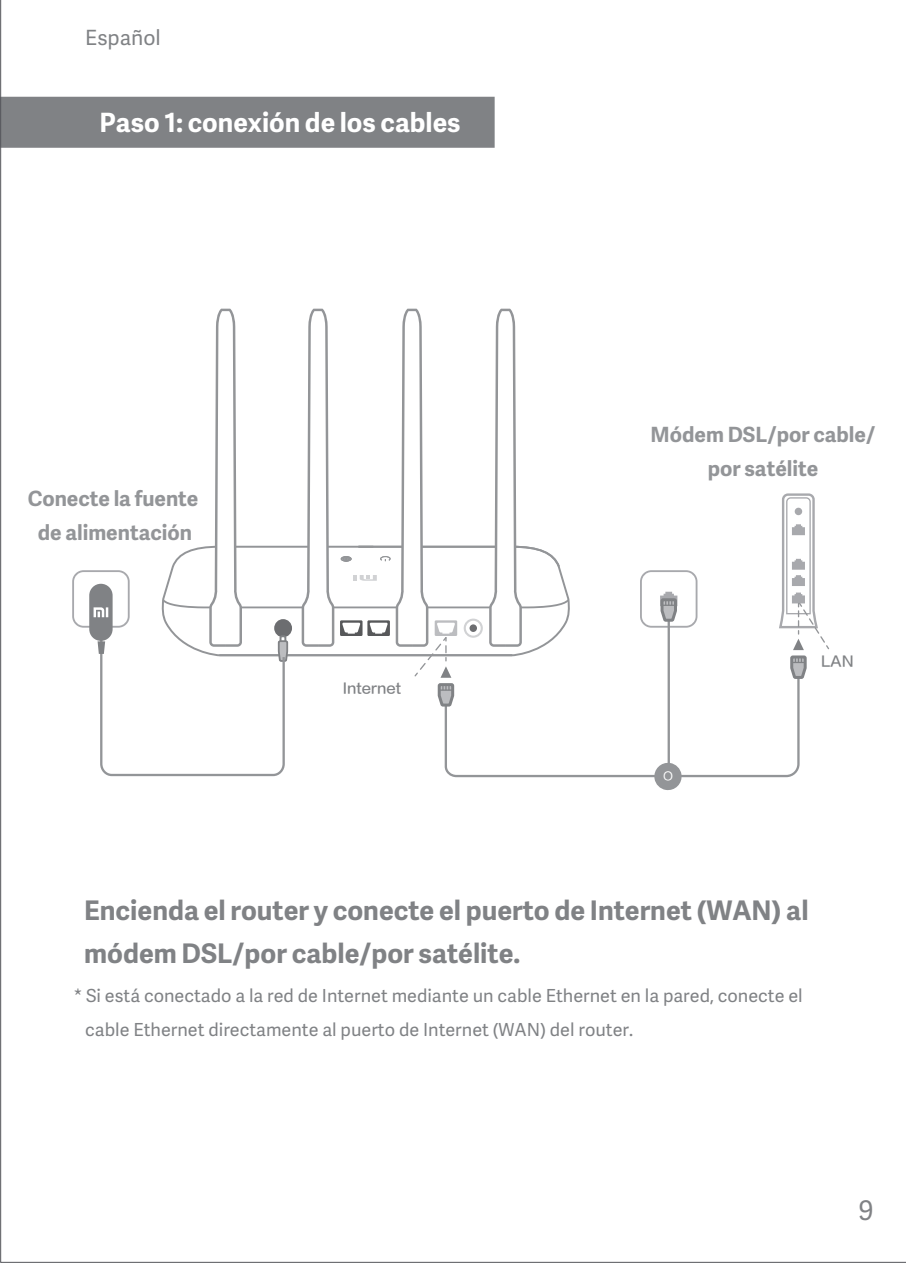
<style>
.page{position:relative;width:906px;height:1263px;background:#fff}
.page>*{position:absolute;margin:0;border:0;box-sizing:border-box;transform-origin:0 0}
.t1{font:700 27px/42.6px "Adelle Sans";color:#808285}
.t2{font:27px "Adelle Sans";color:#808285}
.t3{font:700 26.7px "Adelle Sans";color:#fff}
.t4{font:700 21px/33.9px "Adelle Sans";color:#939598;text-align:center}
.t5{font:21px "Adelle Sans";color:#808285}
.t6{font:18px/33.9px "Adelle Sans";color:#808285}
.t7{font:14.1px "FZLTZHJW GB1 0";color:#808285}
.t8{font:11.7px "FZLTHJW GB1 0";color:#fff}
</style>
<div class="page">
<div style="left:2px;top:97px;width:493px;height:51px;background:#808285"></div>
<svg style="left:72px;top:309px;width:757px;height:481px"></svg>
<p class="t5" style="left:85px;top:22px;width:77px">Español</p>
<h2 class="t3" style="left:99px;top:103px;width:363px">Paso 1: conexión de los cables</h2>
<p class="t4" style="left:28px;top:481px;width:172px">Conecte la fuente de alimentación</p>
<p class="t7" style="left:343px;top:681px;width:60px">Internet</p>
<p class="t4" style="left:650px;top:417px;width:226px">Módem DSL/por cable/ por satélite</p>
<p class="t8" style="left:663px;top:769px;width:11px">O</p>
<p class="t7" style="left:821px;top:653px;width:34px">LAN</p>
<h1 class="t1" style="left:84px;top:888px;width:726px">Encienda el router y conecte el puerto de Internet (WAN) al módem DSL/por cable/por satélite.</h1>
<p class="t6" style="left:85px;top:978px;width:719px;text-indent:-12px">* Si está conectado a la red de Internet mediante un cable Ethernet en la pared, conecte el cable Ethernet directamente al puerto de Internet (WAN) del router.</p>
<h1 class="t2" style="left:858px;top:1192px;width:17px">9</h1>
</div>
